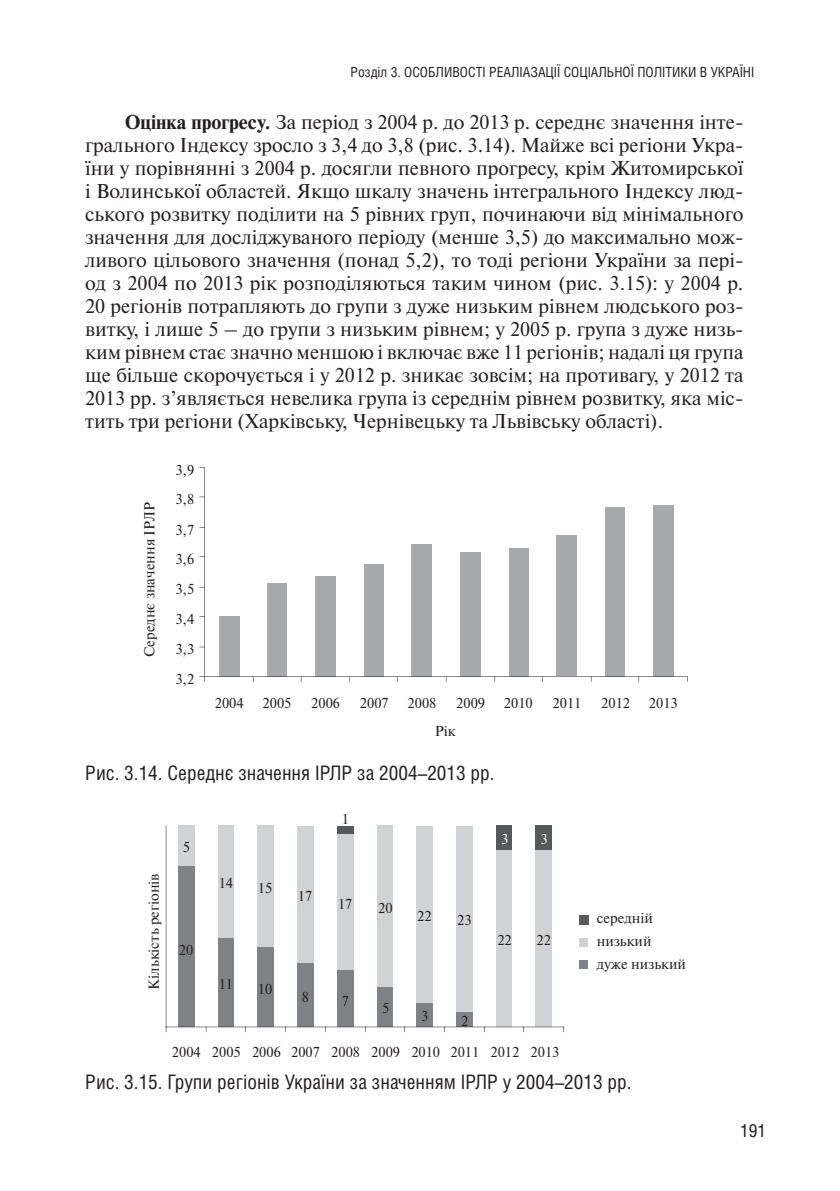
<style>
.page{position:relative;width:840px;height:1191px;background:#fff}
.page>*{position:absolute;margin:0;border:0;box-sizing:border-box;transform-origin:0 0}
.t1{font:20px/23px "Newton C";color:#231f20;text-align:justify}
.t2{font:20px "Helios Cond";color:#231f20}
.t3{font:18px "Helios Cond";color:#231f20}
.t4{font:14.4px/23px "Newton C";color:#231f20}
.t5{font:14.4px "Newton C";color:#fff}
.t6{font:14px "Helios Cond";color:#231f20}
.s1{font-weight:700}
</style>
<div class="page">
<svg style="left:199px;top:467px;width:488px;height:215px"></svg>
<div style="left:178px;top:865px;width:16px;height:162px;background:#808285"></div>
<div style="left:218px;top:938px;width:15px;height:89px;background:#808285"></div>
<div style="left:257px;top:947px;width:16px;height:80px;background:#808285"></div>
<div style="left:297px;top:962px;width:16px;height:65px;background:#808285"></div>
<div style="left:337px;top:970px;width:16px;height:57px;background:#808285"></div>
<div style="left:377px;top:987px;width:15px;height:40px;background:#808285"></div>
<div style="left:416px;top:1002px;width:16px;height:25px;background:#808285"></div>
<div style="left:456px;top:1011px;width:16px;height:16px;background:#808285"></div>
<div style="left:178px;top:825px;width:16px;height:40px;background:#d1d2d4"></div>
<div style="left:218px;top:825px;width:15px;height:113px;background:#d1d2d4"></div>
<div style="left:257px;top:825px;width:16px;height:122px;background:#d1d2d4"></div>
<div style="left:297px;top:825px;width:16px;height:137px;background:#d1d2d4"></div>
<div style="left:337px;top:833px;width:16px;height:137px;background:#d1d2d4"></div>
<div style="left:377px;top:825px;width:15px;height:162px;background:#d1d2d4"></div>
<div style="left:416px;top:825px;width:16px;height:177px;background:#d1d2d4"></div>
<div style="left:456px;top:825px;width:16px;height:186px;background:#d1d2d4"></div>
<div style="left:496px;top:850px;width:15px;height:177px;background:#d1d2d4"></div>
<div style="left:535px;top:850px;width:16px;height:177px;background:#d1d2d4"></div>
<div style="left:337px;top:825px;width:16px;height:8px;background:#57585a"></div>
<div style="left:496px;top:825px;width:15px;height:25px;background:#57585a"></div>
<div style="left:535px;top:825px;width:16px;height:25px;background:#57585a"></div>
<hr style="left:166px;top:825px;width:1px;height:202px;background:#231f20">
<hr style="left:166px;top:1026px;width:397px;height:1px;background:#231f20">
<div style="left:579px;top:914px;width:10px;height:10px;background:#57585a"></div>
<div style="left:579px;top:938px;width:9px;height:9px;background:#d1d2d4"></div>
<div style="left:579px;top:960px;width:9px;height:9px;background:#808285"></div>
<p class="t6" style="left:350px;top:67px;width:405px">Розділ 3. ОСОБЛИВОСТІ РЕАЛІАЗАЦІЇ СОЦІАЛЬНОЇ ПОЛІТИКИ В УКРАЇНІ</p>
<p class="t1" style="left:85px;top:112px;width:659px;text-indent:40px"><span class="s1">Оцінка прогресу.</span> За період з 2004 р. до 2013 р. середнє значення інте&shy;грального Індексу зросло з 3,4 до 3,8 (рис. 3.14). Майже всі регіони Укра&shy;їни у порівнянні з 2004 р. досягли певного прогресу, крім Житомирської і Волинської областей. Якщо шкалу значень інтегрального Індексу люд&shy;ського розвитку поділити на 5 рівних груп, починаючи від мінімального значення для досліджуваного періоду (менше 3,5) до максимально мож&shy;ливого цільового значення (понад 5,2), то тоді регіони України за пері&shy;од з 2004 по 2013 рік розподіляються таким чином (рис. 3.15): у 2004 р.<br>20 регіонів потрапляють до групи з дуже низьким рівнем людського роз&shy;витку, і лише 5 – до групи з низьким рівнем; у 2005 р. група з дуже низь&shy;ким рівнем стає значно меншою і включає вже 11 регіонів; надалі ця група ще більше скорочується і у 2012 р. зникає зовсім; на противагу, у 2012 та 2013 рр. з’являється невелика група із середнім рівнем розвитку, яка міс&shy;тить три регіони (Харківську, Чернівецьку та Львівську області).</p>
<p class="t4" style="left:139px;top:657px;width:157px;rotate:-90deg">Середнє значення ІРЛР</p>
<p class="t4" style="left:175px;top:459px;width:20px">3,9</p>
<p class="t4" style="left:175px;top:489px;width:20px">3,8</p>
<p class="t4" style="left:175px;top:519px;width:20px">3,7</p>
<p class="t4" style="left:175px;top:548px;width:20px">3,6</p>
<p class="t4" style="left:175px;top:579px;width:20px">3,5</p>
<p class="t4" style="left:175px;top:608px;width:20px">3,4</p>
<p class="t4" style="left:175px;top:639px;width:20px">3,3</p>
<p class="t4" style="left:175px;top:668px;width:20px">3,2</p>
<p class="t4" style="left:215px;top:692px;width:30px">2004</p>
<p class="t4" style="left:262px;top:692px;width:30px">2005</p>
<p class="t4" style="left:311px;top:692px;width:30px">2006</p>
<p class="t4" style="left:360px;top:692px;width:30px">2007</p>
<p class="t4" style="left:407px;top:692px;width:30px">2008</p>
<p class="t4" style="left:456px;top:692px;width:30px">2009</p>
<p class="t4" style="left:503px;top:692px;width:30px">2010</p>
<p class="t4" style="left:552px;top:692px;width:30px">2011</p>
<p class="t4" style="left:601px;top:692px;width:30px">2012</p>
<p class="t4" style="left:648px;top:692px;width:30px">2013</p>
<p class="t4" style="left:434px;top:720px;width:22px">Рік</p>
<p class="t2" style="left:85px;top:765px;width:411px">Рис. 3.14. Середнє значення ІРЛР за 2004–2013 рр.</p>
<p class="t4" style="left:143px;top:989px;width:118px;rotate:-90deg">Кількість регіонів</p>
<p class="t4" style="left:182px;top:837px;width:9px">5</p>
<p class="t4" style="left:179px;top:939px;width:16px">20</p>
<p class="t4" style="left:219px;top:873px;width:16px">14</p>
<p class="t4" style="left:258px;top:878px;width:16px">15</p>
<p class="t4" style="left:219px;top:973px;width:16px">11</p>
<p class="t4" style="left:258px;top:978px;width:16px">10</p>
<p class="t4" style="left:342px;top:808px;width:9px">1</p>
<p class="t4" style="left:298px;top:885px;width:16px">17</p>
<p class="t4" style="left:338px;top:893px;width:16px">17</p>
<p class="t4" style="left:378px;top:897px;width:16px">20</p>
<p class="t4" style="left:417px;top:905px;width:16px">22</p>
<p class="t4" style="left:457px;top:910px;width:16px">23</p>
<p class="t4" style="left:302px;top:986px;width:9px">8</p>
<p class="t4" style="left:342px;top:990px;width:9px">7</p>
<p class="t4" style="left:382px;top:998px;width:9px">5</p>
<p class="t4" style="left:421px;top:1006px;width:9px">3</p>
<p class="t4" style="left:461px;top:1010px;width:9px">2</p>
<p class="t5" style="left:501px;top:834px;width:9px">3</p>
<p class="t5" style="left:540px;top:834px;width:9px">3</p>
<p class="t4" style="left:497px;top:929px;width:16px">22</p>
<p class="t4" style="left:536px;top:929px;width:16px">22</p>
<p class="t4" style="left:172px;top:1042px;width:389px">2004 2005 2006 2007 2008 2009 2010 2011 2012 2013</p>
<p class="t4" style="left:596px;top:907px;width:91px">середній низький дуже низький</p>
<p class="t2" style="left:85px;top:1074px;width:547px">Рис. 3.15. Групи регіонів України за значенням ІРЛР у 2004–2013 рр.</p>
<p class="t3" style="left:739px;top:1124px;width:27px">191</p>
</div>
